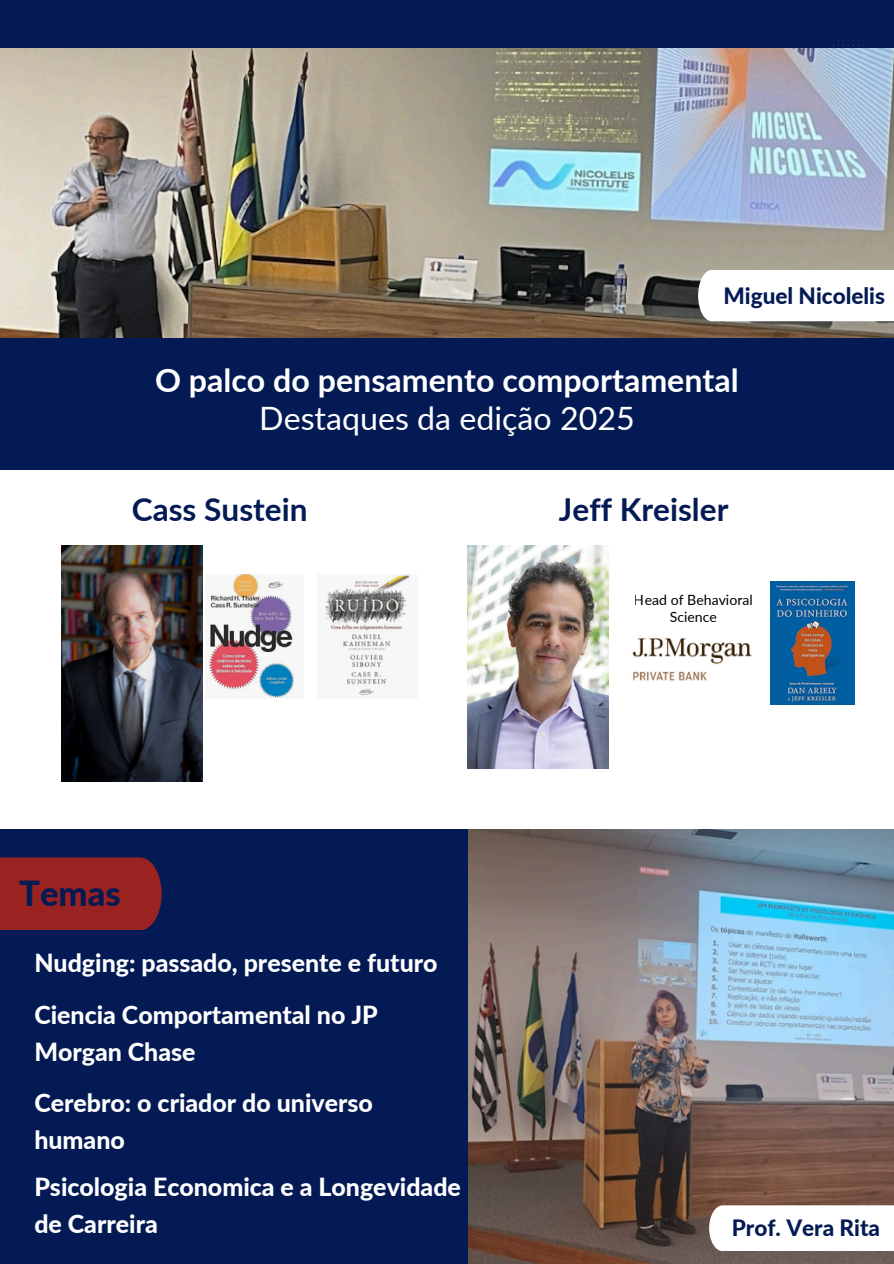
<style>
.page{position:relative;width:894px;height:1264px;background:#fff}
.page>*{position:absolute;margin:0;border:0;box-sizing:border-box;transform-origin:0 0}
.t1{font:800 34.5px "Lato";color:#031a54}
.t2{font:700 32.1px "Lato";color:#fff}
.t3{font:32.1px "Lato";color:#fff}
.t4{font:700 31.65px "Lato";color:#031a54}
.t5{font:800 24.9px/37.2px "Lato";color:#fff}
.t6{font:800 22.5px "Lato";color:#031a54}
.t7{font:14.1px/16.8px "Lato";color:#000;text-align:center}
</style>
<div class="page">
<img style="left:325px;top:575px;width:85px;height:121px">
<img style="left:208px;top:574px;width:86px;height:124px">
<div style="left:0;top:0;width:893px;height:469px;background:#031a54"></div>
<img style="left:61px;top:545px;width:141px;height:237px">
<img style="left:467px;top:829px;width:426px;height:434px">
<div style="left:0;top:829px;width:467px;height:434px;background:#031a54"></div>
<svg style="left:753px;top:35px;width:140px;height:14px"></svg>
<img style="left:467px;top:545px;width:141px;height:223px">
<img style="left:770px;top:581px;width:84px;height:124px">
<img style="left:632px;top:638px;width:120px;height:43px">
<img style="left:0;top:49px;width:893px;height:289px">
<div style="left:709px;top:1205px;width:184px;height:46px;background:#fff"></div>
<div style="left:0;top:857px;width:162px;height:73px;background:#9a2221"></div>
<div style="left:698px;top:270px;width:195px;height:51px;background:#fff"></div>
<p class="t6" style="left:723px;top:281px;width:163px">Miguel Nicolelis</p>
<p class="t2" style="left:155px;top:360px;width:585px">O palco do pensamento comportamental</p>
<p class="t3" style="left:259px;top:398px;width:377px">Destaques da edição 2025</p>
<p class="t4" style="left:132px;top:490px;width:177px">Cass Sustein</p>
<p class="t4" style="left:559px;top:490px;width:171px">Jeff Kreisler</p>
<p class="t7" style="left:633px;top:591px;width:120px">Head of Behavioral<br>Science</p>
<h1 class="t1" style="left:19px;top:871px;width:103px">Temas</h1>
<p class="t5" style="left:34px;top:944px;width:404px">Nudging: passado, presente e futuro</p>
<p class="t5" style="left:34px;top:995px;width:345px">Ciencia Comportamental no JP<br>Morgan Chase</p>
<p class="t5" style="left:34px;top:1083px;width:340px">Cerebro: o criador do universo humano</p>
<p class="t5" style="left:34px;top:1167px;width:428px">Psicologia Economica e a Longevidade de Carreira</p>
<p class="t6" style="left:731px;top:1213px;width:150px">Prof. Vera Rita</p>
</div>
